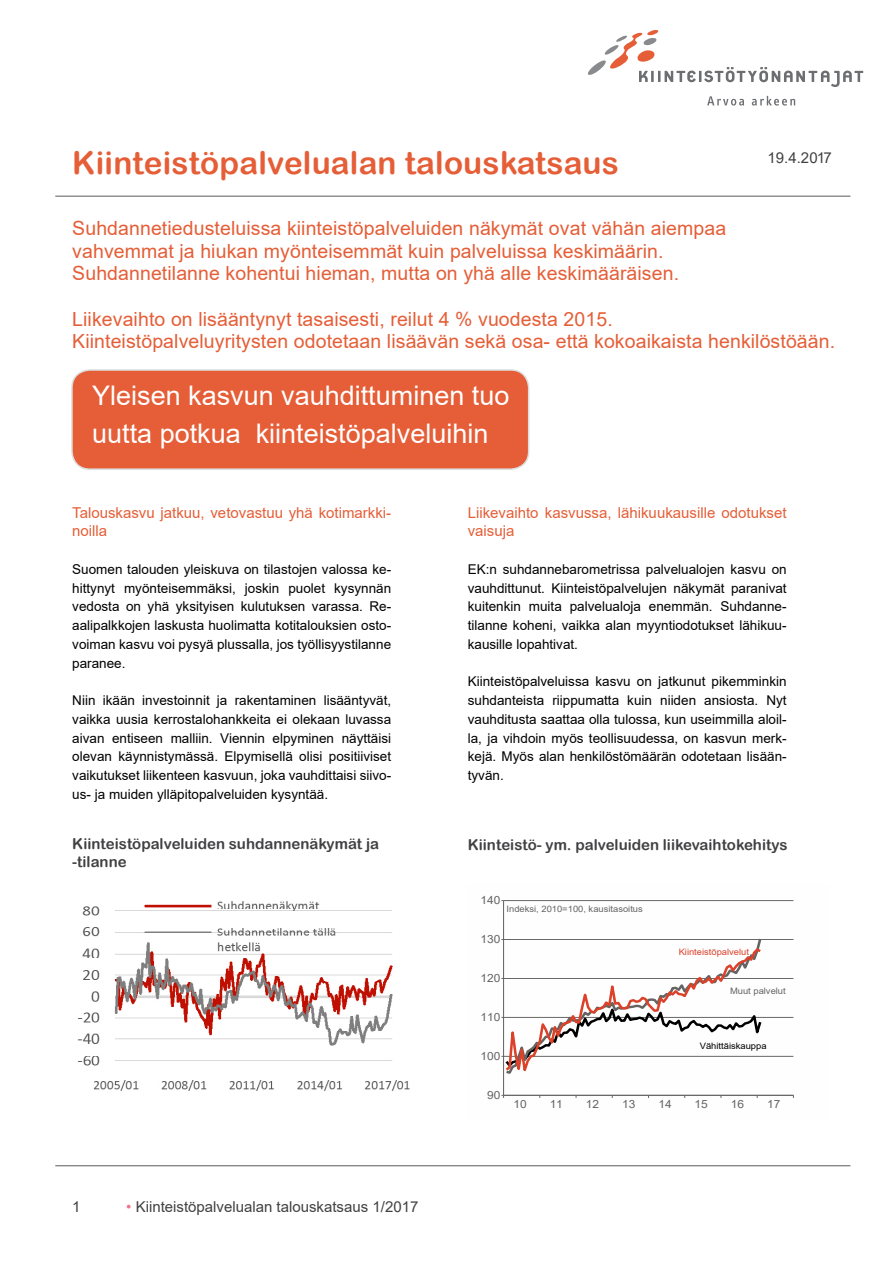
<style>
.page{position:relative;width:893px;height:1263px;background:#fff}
.page>*{position:absolute;margin:0;border:0;box-sizing:border-box;transform-origin:0 0}
.t1{font:31.5px "Arial Rounded MT Bold";letter-spacing:.005em;color:#e55e37}
.t2{font:27px/37.5px "Arial";color:#fff}
.t3{font:19.5px/22.5px "Arial";letter-spacing:.005em;color:#e55e37}
.t4{font:15px/18.8px "Arial";color:#e55e37}
.t5{font:15px/18px "Arial Rounded MT Bold";color:#414042}
.t6{font:15px "Arial";color:#414042}
.t7{font:13.5px/18.8px "Arial";color:#000;text-align:justify}
.t8{font:11.25px "Arial";color:#656463;scale:1.06 1}
.t9{font:8.85px "Arial";color:#656463;scale:1.06 1}
.t10{font:8.85px "Arial";color:#dc4129;scale:1.06 1}
.t11{font:8.85px "Arial";color:#000;scale:1.06 1}
.s1{color:#f27186}
</style>
<div class="page">
<svg style="left:588px;top:30px;width:275px;height:57px"></svg>
<svg style="left:707px;top:96px;width:37px;height:10px"></svg>
<svg style="left:752px;top:96px;width:43px;height:10px"></svg>
<hr style="left:55px;top:1165px;width:795px;height:1px;background:#6d6e71">
<hr style="left:55px;top:196px;width:795px;height:1px;background:#6d6e71">
<hr style="left:504px;top:1056px;width:289px;height:1px;background:#656463">
<hr style="left:504px;top:1017px;width:289px;height:1px;background:#656463">
<hr style="left:504px;top:978px;width:289px;height:1px;background:#656463">
<hr style="left:504px;top:939px;width:289px;height:1px;background:#656463">
<hr style="left:504px;top:900px;width:289px;height:1px;background:#656463">
<hr style="left:503px;top:900px;width:1px;height:195px;background:#656463">
<hr style="left:504px;top:1095px;width:289px;height:1px;background:#656463">
<svg style="left:501px;top:936px;width:263px;height:146px"></svg>
<div style="left:729px;top:990px;width:58px;height:5px;background:#fefefe"></div>
<div style="left:678px;top:951px;width:72px;height:5px;background:#fefefe"></div>
<div style="left:699px;top:1044px;width:69px;height:5px;background:#fefefe"></div>
<img style="left:77px;top:901px;width:333px;height:190px">
<div style="left:72px;top:370px;width:457px;height:99px;background:#e55e37;border-radius:18px"></div>
<div style="left:71px;top:369px;width:458px;height:101px;border:2px solid #dcddde;border-radius:18px"></div>
<h1 class="t1" style="left:72px;top:144px;width:548px">Kiinteistöpalvelualan talouskatsaus</h1>
<p class="t6" style="left:767px;top:147px;width:66px">19.4.2017</p>
<h3 class="t3" style="left:72px;top:217px;width:655px">Suhdannetiedusteluissa kiinteistöpalveluiden näkymät ovat vähän aiempaa vahvemmat ja hiukan myönteisemmät kuin palveluissa keskimäärin.<br>Suhdannetilanne kohentui hieman, mutta on yhä alle keskimääräisen.</h3>
<h3 class="t3" style="left:72px;top:307px;width:764px">Liikevaihto on lisääntynyt tasaisesti, reilut 4 % vuodesta 2015.<br>Kiinteistöpalveluyritysten odotetaan lisäävän sekä osa- että kokoaikaista henkilöstöään.</h3>
<h2 class="t2" style="left:92px;top:377px;width:419px">Yleisen kasvun vauhdittuminen tuo uutta potkua kiinteistöpalveluihin</h2>
<p class="t4" style="left:72px;top:503px;width:320px">Talouskasvu jatkuu, vetovastuu yhä kotimarkki&shy;noilla</p>
<p class="t7" style="left:72px;top:560px;width:320px">Suomen talouden yleiskuva on tilastojen valossa ke&shy;hittynyt myönteisemmäksi, joskin puolet kysynnän vedosta on yhä yksityisen kulutuksen varassa. Re&shy;aalipalkkojen laskusta huolimatta kotitalouksien osto&shy;voiman kasvu voi pysyä plussalla, jos työllisyystilanne paranee.</p>
<p class="t7" style="left:72px;top:691px;width:320px">Niin ikään investoinnit ja rakentaminen lisääntyvät, vaikka uusia kerrostalohankkeita ei olekaan luvassa aivan entiseen malliin. Viennin elpyminen näyttäisi olevan käynnistymässä. Elpymisellä olisi positiiviset vaikutukset liikenteen kasvuun, joka vauhdittaisi siivo&shy;us- ja muiden ylläpitopalveluiden kysyntää.</p>
<p class="t4" style="left:468px;top:503px;width:320px">Liikevaihto kasvussa, lähikuukausille odotukset vaisuja</p>
<p class="t7" style="left:468px;top:560px;width:320px">EK:n suhdannebarometrissa palvelualojen kasvu on vauhdittunut. Kiinteistöpalvelujen näkymät paranivat kuitenkin muita palvelualoja enemmän. Suhdanne&shy;tilanne koheni, vaikka alan myyntiodotukset lähikuu&shy;kausille lopahtivat.</p>
<p class="t7" style="left:468px;top:672px;width:320px">Kiinteistöpalveluissa kasvu on jatkunut pikemminkin suhdanteista riippumatta kuin niiden ansiosta. Nyt vauhditusta saattaa olla tulossa, kun useimmilla aloil&shy;la, ja vihdoin myös teollisuudessa, on kasvun merk&shy;kejä. Myös alan henkilöstömäärän odotetaan lisään&shy;tyvän.</p>
<p class="t5" style="left:72px;top:834px;width:308px">Kiinteistöpalveluiden suhdannenäkymät ja -tilanne</p>
<p class="t5" style="left:468px;top:835px;width:321px">Kiinteistö- ym. palveluiden liikevaihtokehitys</p>
<p class="t8" style="left:480px;top:892px;width:20px">140</p>
<p class="t9" style="left:506px;top:903px;width:130px">Indeksi, 2010=100, kausitasoitus</p>
<p class="t6" style="left:72px;top:1197px;width:10px">1</p>
<p class="t6" style="left:126px;top:1197px;width:294px"><span class="s1">•</span> Kiinteistöpalvelualan talouskatsaus 1/2017</p>
<p class="t8" style="left:480px;top:931px;width:20px">130</p>
<p class="t8" style="left:480px;top:970px;width:20px">120</p>
<p class="t8" style="left:480px;top:1009px;width:20px">110</p>
<p class="t8" style="left:480px;top:1048px;width:20px">100</p>
<p class="t8" style="left:487px;top:1087px;width:14px">90</p>
<p class="t10" style="left:679px;top:946px;width:68px">Kiinteistöpalvelut</p>
<p class="t9" style="left:730px;top:985px;width:54px">Muut palvelut</p>
<p class="t11" style="left:700px;top:1039px;width:64px">Vähittäiskauppa</p>
<p class="t8" style="left:513px;top:1096px;width:14px">10</p>
<p class="t8" style="left:550px;top:1096px;width:14px">11</p>
<p class="t8" style="left:586px;top:1096px;width:14px">12</p>
<p class="t8" style="left:622px;top:1096px;width:14px">13</p>
<p class="t8" style="left:658px;top:1096px;width:14px">14</p>
<p class="t8" style="left:695px;top:1096px;width:14px">15</p>
<p class="t8" style="left:731px;top:1096px;width:14px">16</p>
<p class="t8" style="left:767px;top:1096px;width:14px">17</p>
</div>
